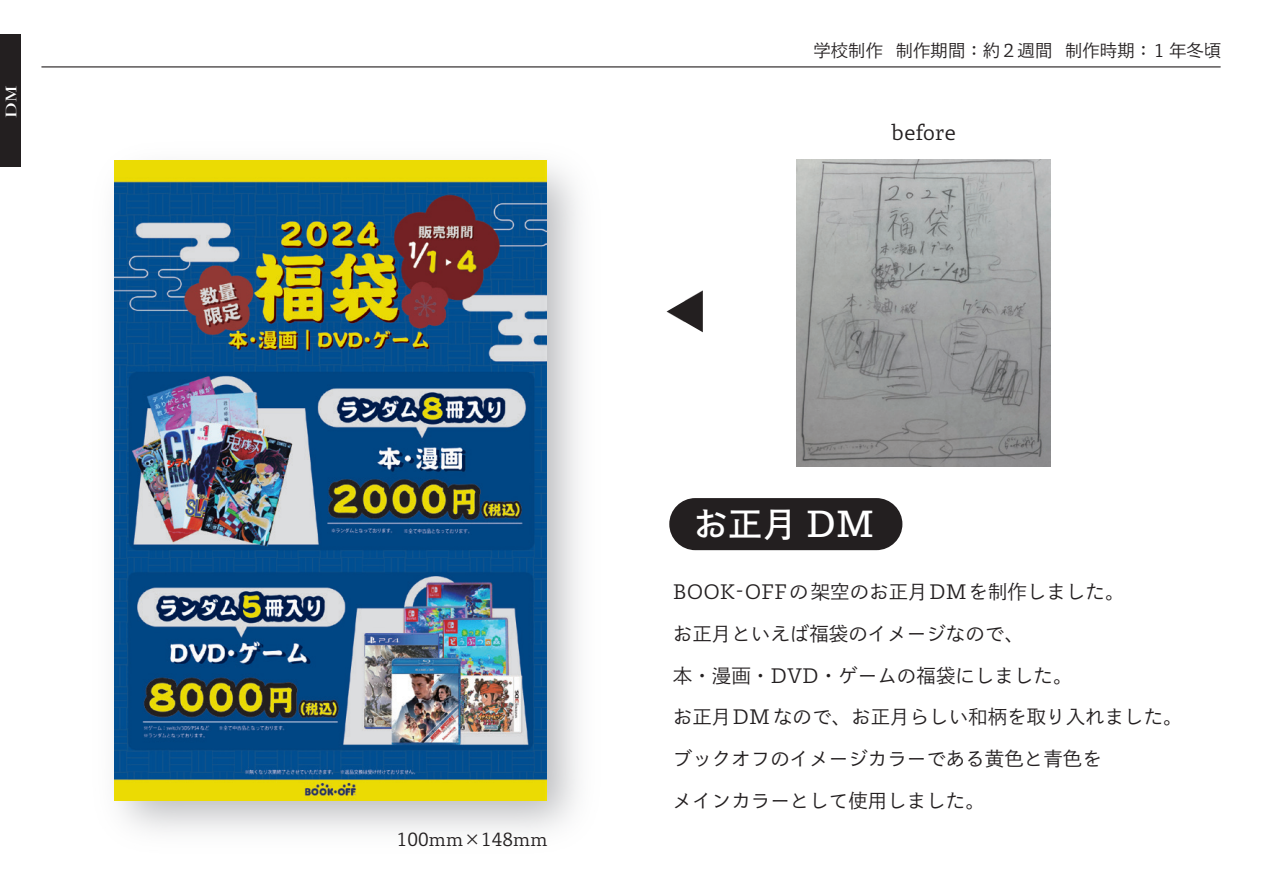
<style>
.page{position:relative;width:1263px;height:893px;background:#fff}
.page>*{position:absolute;margin:0;border:0;box-sizing:border-box;transform-origin:0 0}
.t1{font:34.8px "Toppan Bunkyu Gothic Pr 6 N DB";color:#fff}
.t2{font:21px "Toppan Bunkyu Gothic Pr 6 N";color:#231f20}
.t3{font:19.5px/41.8px "Toppan Bunkyu Gothic Pr 6 N";color:#231f20}
.t4{font:17.7px "Toppan Bunkyu Gothic Pr 6 N";color:#231f20}
.t5{font:17.4px "Toppan Bunkyu Gothic Pr 6 N";color:#231f20}
.t6{font:15.15px "Bodoni Svty Two SCITCTT";color:#fff;scale:1.43 1}
</style>
<div class="page">
<div style="left:0;top:34px;width:21px;height:133px;background:#231f20"></div>
<svg style="left:667px;top:291px;width:36px;height:41px"></svg>
<img style="left:114px;top:160px;width:464px;height:672px">
<img style="left:114px;top:161px;width:432px;height:639px">
<div style="left:669px;top:498px;width:233px;height:52px;background:#231f20;border-radius:26px"></div>
<img style="left:796px;top:160px;width:255px;height:307px">
<hr style="left:42px;top:66px;width:1178px;height:1px;background:#231f20">
<p class="t6" style="left:2px;top:118px;width:24px;rotate:-90deg">DM</p>
<p class="t5" style="left:813px;top:41px;width:409px">学校制作 制作期間：約２週間 制作時期：1 年冬頃</p>
<p class="t2" style="left:891px;top:121px;width:67px">before</p>
<p class="t4" style="left:397px;top:829px;width:152px">100mm×148mm</p>
<h1 class="t1" style="left:693px;top:505px;width:183px">お正月 DM</h1>
<p class="t3" style="left:673px;top:571px;width:511px">BOOK-OFFの架空のお正月DMを制作しました。<br>お正月といえば福袋のイメージなので、<br>本・漫画・DVD・ゲームの福袋にしました。<br>お正月DM なので、お正月らしい和柄を取り入れました。ブックオフのイメージカラーである黄色と青色を<br>メインカラーとして使用しました。</p>
</div>
